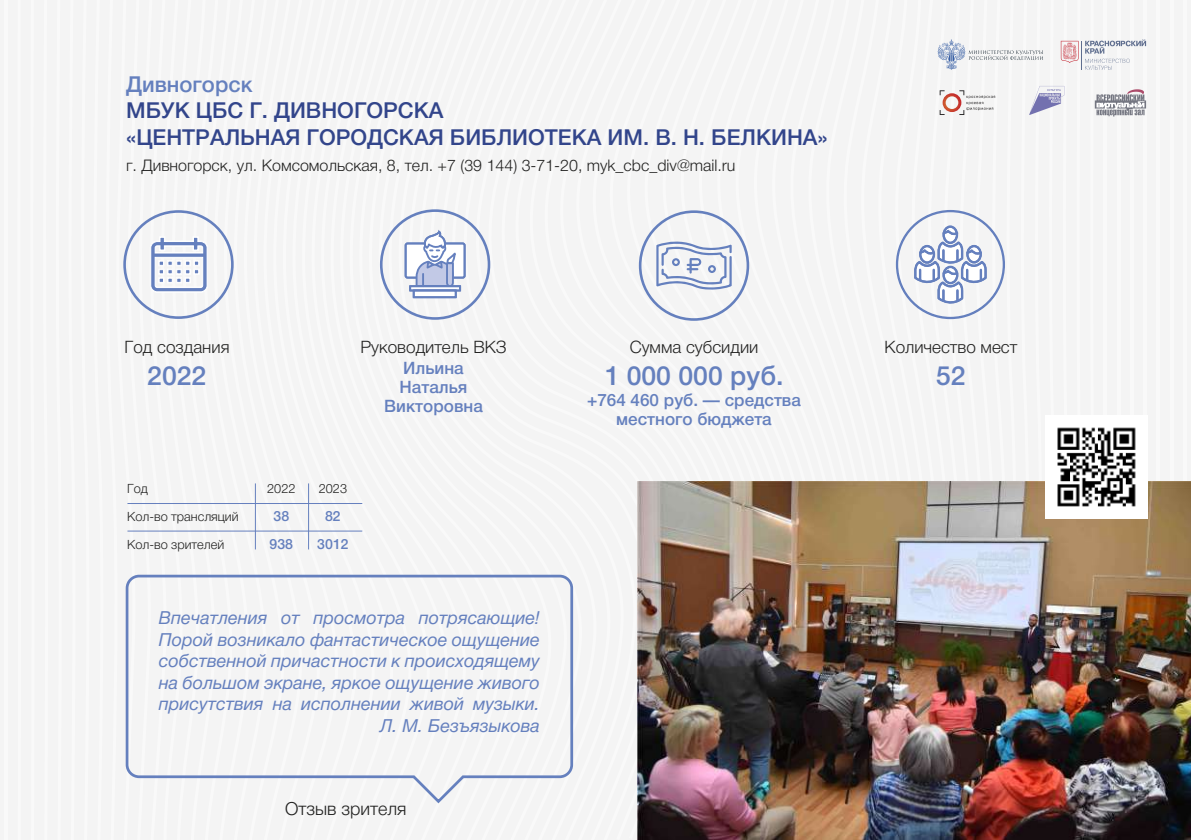
<style>
.page{position:relative;width:1191px;height:840px;background:#fff}
.page>*{position:absolute;margin:0;border:0;box-sizing:border-box;transform-origin:0 0}
.t1{font:500 26.6px "Helvetica Neue Cyr";color:#6580be}
.t2{font:500 22px/26.4px "Helvetica Neue Cyr";color:#32458b}
.t3{font:500 22px "Helvetica Neue Cyr";color:#6580be}
.t4{font:italic 18px/21.6px "Helvetica Neue Cyr";color:#6580be;text-align:right}
.t5{font:300 18px "Helvetica Neue Cyr";color:#222221}
.t6{font:500 17.2px/19px "Helvetica Neue Cyr";color:#6580be;text-align:center}
.t7{font:300 17.2px "Helvetica Neue Cyr";color:#222221}
.t8{font:300 16px "Helvetica Neue Cyr";color:#222221}
.t9{font:500 14.2px/28.4px "Helvetica Neue Cyr";color:#6580be}
.t10{font:300 12.8px "Helvetica Neue Cyr";color:#222221}
</style>
<div class="page">
<div style="left:0;top:0;width:1191px;height:839px;background:#f4f4f4"></div>
<hr style="left:4px;top:0;width:4px;height:839px;background:#fff">
<hr style="left:1157px;top:0;width:3px;height:839px;background:#fff">
<hr style="left:1170px;top:0;width:3px;height:839px;background:#fff">
<hr style="left:1183px;top:0;width:3px;height:839px;background:#fff">
<svg style="left:895px;top:39px;width:251px;height:281px"></svg>
<svg style="left:123px;top:210px;width:92px;height:322px"></svg>
<div style="left:123px;top:210px;width:111px;height:109px;border:3px solid #6580be;border-radius:50%"></div>
<div style="left:380px;top:209px;width:110px;height:110px;border:3px solid #6580be;border-radius:50%"></div>
<div style="left:405px;top:243px;width:59px;height:34px;background:#fff;border-radius:2px"></div>
<div style="left:405px;top:242px;width:60px;height:36px;border:2px solid #6580be;border-radius:2px"></div>
<div style="left:409px;top:285px;width:52px;height:6px;border:2px solid #6580be"></div>
<div style="left:413px;top:289px;width:44px;height:9px;background:#fff"></div>
<div style="left:413px;top:289px;width:44px;height:9px;border:2px solid #6580be"></div>
<svg style="left:415px;top:231px;width:42px;height:57px"></svg>
<div style="left:639px;top:210px;width:110px;height:110px;border:3px solid #6580be;border-radius:50%"></div>
<svg style="left:656px;top:241px;width:75px;height:48px"></svg>
<svg style="left:125px;top:574px;width:449px;height:230px"></svg>
<hr style="left:255px;top:483px;width:1px;height:66px;background:#6580be">
<hr style="left:308px;top:483px;width:1px;height:66px;background:#6580be">
<hr style="left:127px;top:503px;width:235px;height:1px;background:#6580be">
<hr style="left:127px;top:530px;width:235px;height:1px;background:#6580be">
<img style="left:637px;top:481px;width:554px;height:358px">
<img style="left:1045px;top:415px;width:103px;height:103px">
<p class="t3" style="left:126px;top:72px;width:128px">Дивногорск</p>
<p class="t2" style="left:126px;top:97px;width:703px">МБУК ЦБС Г. ДИВНОГОРСКА<br>«ЦЕНТРАЛЬНАЯ ГОРОДСКАЯ БИБЛИОТЕКА ИМ. В. Н. БЕЛКИНА»</p>
<p class="t8" style="left:126px;top:156px;width:611px">г. Дивногорск, ул. Комсомольская, 8, тел. +7 (39 144) 3-71-20, myk_cbc_div@mail.ru</p>
<p class="t7" style="left:125px;top:338px;width:106px">Год создания</p>
<h1 class="t1" style="left:147px;top:361px;width:61px">2022</h1>
<p class="t10" style="left:127px;top:480px;width:22px">Год</p>
<p class="t10" style="left:127px;top:509px;width:113px">Кол-во трансляций</p>
<p class="t10" style="left:127px;top:537px;width:99px">Кол-во зрителей</p>
<p class="t7" style="left:360px;top:338px;width:148px">Руководитель ВКЗ</p>
<p class="t6" style="left:384px;top:358px;width:100px">Ильина<br>Наталья<br>Викторовна</p>
<p class="t10" style="left:267px;top:480px;width:30px">2022</p>
<p class="t9" style="left:269px;top:501px;width:25px">38<br>938</p>
<p class="t10" style="left:319px;top:480px;width:30px">2023</p>
<p class="t9" style="left:317px;top:501px;width:33px;text-align:center">82<br>3012</p>
<p class="t4" style="left:159px;top:606px;width:382px">Впечатления от просмотра потрясающие!<br>Порой возникало фантастическое ощущение собственной причастности к происходящему на большом экране, яркое ощущение живого присутствия на исполнении живой музыки.<br>Л. М. Безъязыкова</p>
<p class="t5" style="left:285px;top:798px;width:123px">Отзыв зрителя</p>
<p class="t7" style="left:629px;top:338px;width:130px">Сумма субсидии</p>
<h1 class="t1" style="left:604px;top:361px;width:180px">1 000 000 руб.</h1>
<p class="t6" style="left:587px;top:390px;width:215px">+764 460 руб. — средства местного бюджета</p>
<p class="t7" style="left:884px;top:338px;width:134px">Количество мест</p>
<h1 class="t1" style="left:936px;top:361px;width:31px">52</h1>
</div>
